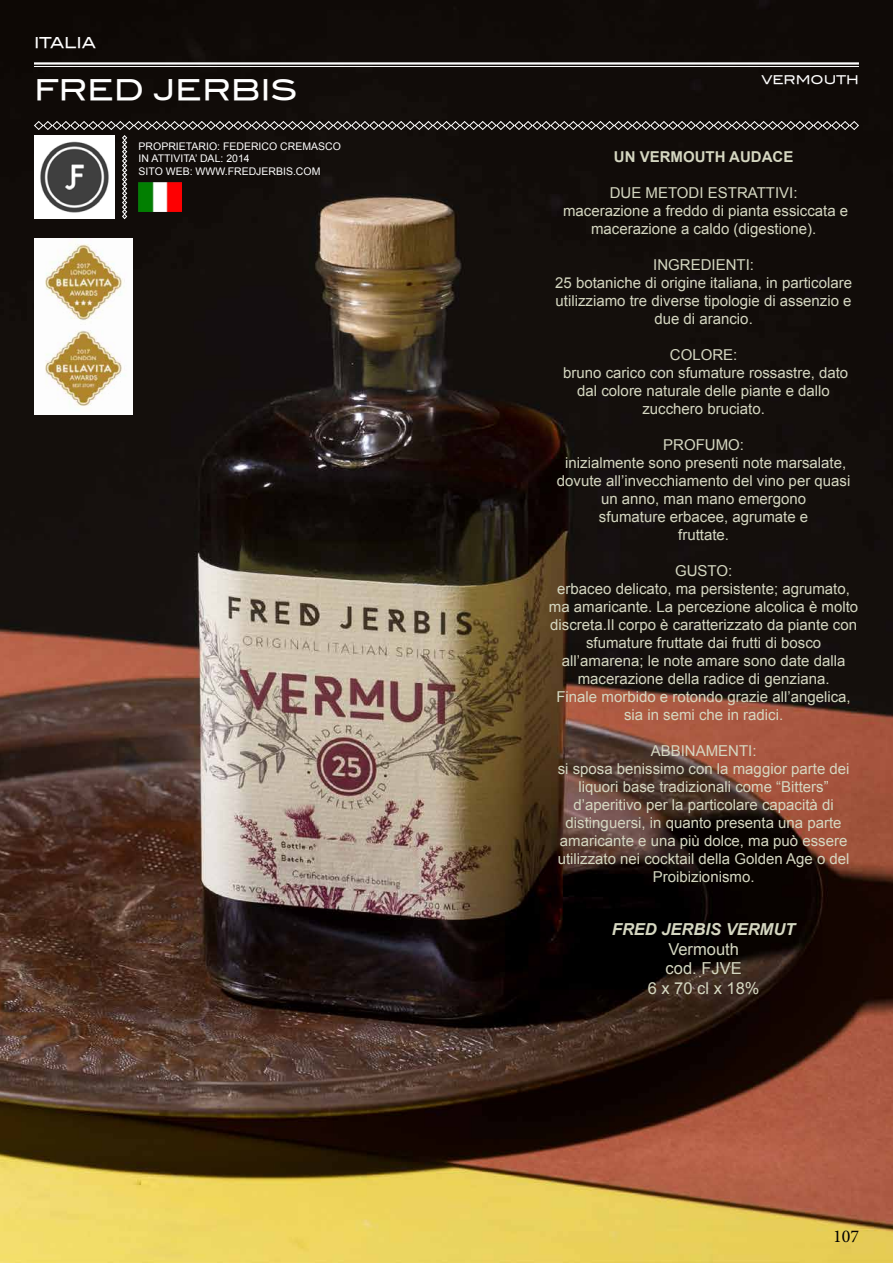
<style>
.page{position:relative;width:893px;height:1263px;background:#fff}
.page>*{position:absolute;margin:0;border:0;box-sizing:border-box;transform-origin:0 0}
.t1{font:28.5px "Blair Md ITCTT Medium";color:#fff}
.t2{font:18px "Minion Pro";color:#000}
.t3{font:16.5px/19.8px "Arial";color:#d5d7c1;text-align:center}
.t4{font:italic 700 16.5px "Arial";color:#d5d7c1}
.t5{font:15px/18px "Arial";color:#d5d7c1;text-align:center}
.t6{font:700 15px "Arial";color:#d5d7c1}
.t7{font:15px "Blair Md ITCTT Medium";letter-spacing:-.015em;color:#fff}
.t8{font:12px "Blair Md ITCTT Medium";color:#fff}
.t9{font:10.5px/12.6px "Arial";color:#fff}
</style>
<div class="page">
<img style="left:0;top:0;width:893px;height:1263px">
<hr style="left:34px;top:62px;width:825px;height:3px;background:#fff">
<hr style="left:34px;top:66px;width:825px;height:1px;background:#fff">
<svg style="left:33px;top:120px;width:826px;height:99px;background:#1e1915"></svg>
<img style="left:34px;top:135px;width:81px;height:84px">
<img style="left:139px;top:182px;width:42px;height:29px">
<img style="left:34px;top:239px;width:99px;height:175px">
<p class="t7" style="left:34px;top:33px;width:63px">ITALIA</p>
<h1 class="t1" style="left:34px;top:72px;width:265px">FRED JERBIS</h1>
<p class="t8" style="left:761px;top:72px;width:99px">VERMOUTH</p>
<p class="t9" style="left:139px;top:140px;width:204px">PROPRIETARIO: FEDERICO CREMASCO<br>IN ATTIVITA’ DAL: 2014<br>SITO WEB: WWW.FREDJERBIS.COM</p>
<p class="t6" style="left:614px;top:146px;width:181px">UN VERMOUTH AUDACE</p>
<p class="t5" style="left:563px;top:183px;width:287px">DUE METODI ESTRATTIVI:<br>macerazione a freddo di pianta essiccata e macerazione a caldo (digestione).</p>
<p class="t5" style="left:555px;top:255px;width:298px">INGREDIENTI:<br>25 botaniche di origine italiana, in particolare utilizziamo tre diverse tipologie di assenzio e due di arancio.</p>
<p class="t5" style="left:563px;top:345px;width:287px">COLORE:<br>bruno carico con sfumature rossastre, dato dal colore naturale delle piante e dallo zucchero bruciato.</p>
<p class="t5" style="left:557px;top:435px;width:295px">PROFUMO:<br>inizialmente sono presenti note marsalate, dovute all’invecchiamento del vino per quasi un anno, man mano emergono<br>sfumature erbacee, agrumate e<br>fruttate.</p>
<p class="t5" style="left:549px;top:561px;width:311px">GUSTO:<br>erbaceo delicato, ma persistente; agrumato, ma amaricante. La percezione alcolica è molto discreta.Il corpo è caratterizzato da piante con sfumature fruttate dai frutti di bosco all’amarena; le note amare sono date dalla macerazione della radice di genziana.<br>Finale morbido e rotondo grazie all’angelica, sia in semi che in radici.</p>
<p class="t5" style="left:558px;top:741px;width:293px">ABBINAMENTI:<br>si sposa benissimo con la maggior parte dei liquori base tradizionali come “Bitters” d’aperitivo per la particolare capacità di distinguersi, in quanto presenta una parte amaricante e una più dolce, ma può essere utilizzato nei cocktail della Golden Age o del Proibizionismo.</p>
<p class="t4" style="left:612px;top:918px;width:185px">FRED JERBIS VERMUT</p>
<p class="t3" style="left:648px;top:939px;width:113px">Vermouth<br>cod. FJVE<br>6 x 70 cl x 18%</p>
<p class="t2" style="left:833px;top:1224px;width:27px">107</p>
</div>
